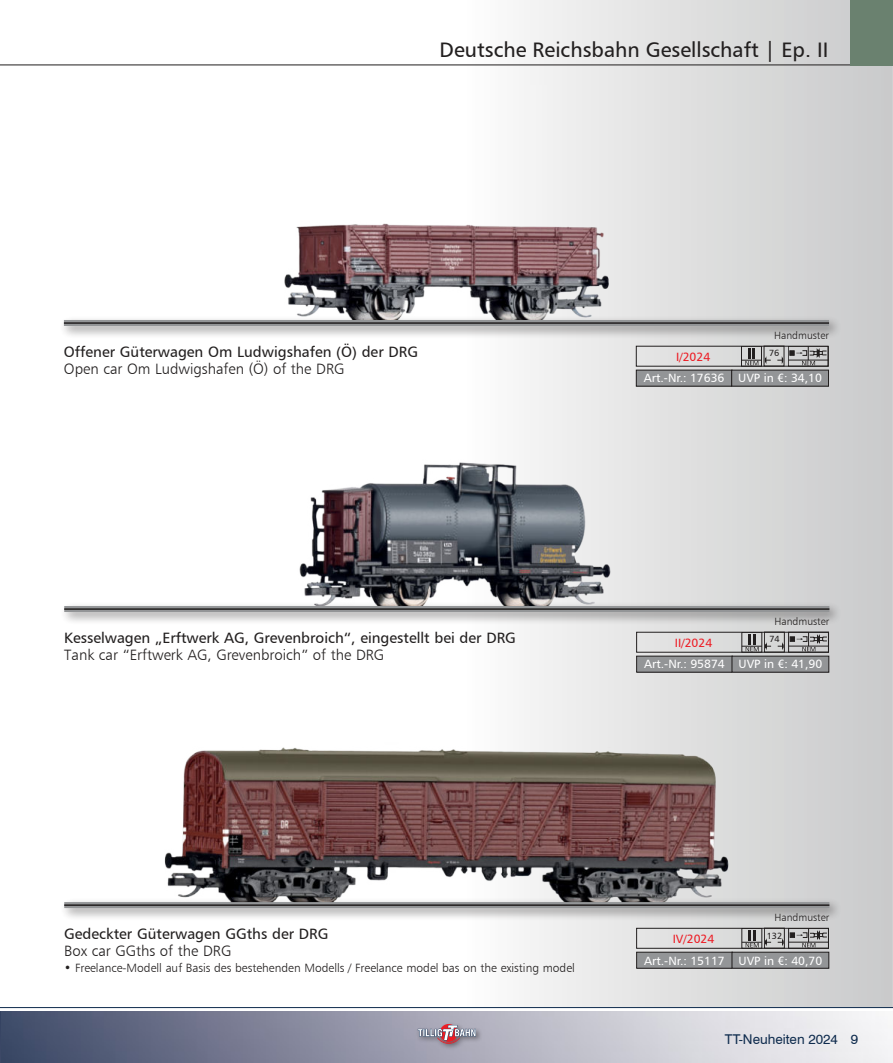
<style>
.page{position:relative;width:893px;height:1063px;background:#fff}
.page>*{position:absolute;margin:0;border:0;box-sizing:border-box;transform-origin:0 0}
.t1{font:21px "Humanist 777 BT Roman B";color:#221f1f}
.t2{font:15px "Humanist 777 BT Roman B";color:#221f1f}
.t3{font:15px "Humanist 777 BT Light B";color:#221f1f}
.t4{font:13.5px "Swiss 721 BT";color:#0f2c4e}
.t5{font:12px "Humanist 777 BT Light B";color:#221f1f}
.t6{font:12px "Humanist 777 BT Roman B";color:#fff}
.t7{font:12px "Humanist 777 BT Roman B";color:#ed1c24}
.t8{font:10.5px "Humanist 777 BT Light B";color:#221f1f}
.t9{font:9px "Humanist 777 BT Roman B";color:#221f1f}
</style>
<div class="page">
<img style="left:0;top:0;width:893px;height:1007px">
<img style="left:0;top:1011px;width:893px;height:52px">
<hr style="left:0;top:1007px;width:893px;height:1px;background:#0f2c4e">
<div style="left:416px;top:1022px;width:67px;height:28px;background:#221f1f;opacity:.5"></div>
<svg style="left:418px;top:1024px;width:58px;height:20px"></svg>
<hr style="left:0;top:64px;width:893px;height:1px;background:#221f1f">
<img style="left:164px;top:717px;width:565px;height:211px">
<img style="left:285px;top:191px;width:324px;height:154px">
<div style="left:851px;top:0;width:42px;height:65px;background:#6a816f"></div>
<img style="left:297px;top:423px;width:315px;height:220px">
<div style="left:636px;top:346px;width:192px;height:20px;border:1px solid #221f1f"></div>
<div style="left:636px;top:370px;width:96px;height:16px;background:#939597"></div>
<div style="left:636px;top:370px;width:96px;height:16px;border:1px solid #221f1f"></div>
<div style="left:732px;top:370px;width:96px;height:16px;background:#939597"></div>
<div style="left:731px;top:370px;width:98px;height:16px;border:1px solid #221f1f"></div>
<div style="left:741px;top:346px;width:21px;height:20px;border:1px solid #221f1f"></div>
<div style="left:764px;top:346px;width:20px;height:20px;border:1px solid #221f1f"></div>
<svg style="left:741px;top:348px;width:30px;height:17px"></svg>
<svg style="left:777px;top:358px;width:6px;height:4px"></svg>
<div style="left:788px;top:346px;width:40px;height:20px;border:1px solid #221f1f"></div>
<svg style="left:790px;top:346px;width:37px;height:19px"></svg>
<hr style="left:788px;top:360px;width:40px;height:1px;background:#221f1f">
<div style="left:59px;top:315px;width:783px;height:25px;background:#221f1f;opacity:.5"></div>
<div style="left:64px;top:320px;width:765px;height:6px;background:#939597"></div>
<hr style="left:64px;top:322px;width:765px;height:2px;background:#221f1f">
<div style="left:636px;top:632px;width:193px;height:20px;border:1px solid #221f1f"></div>
<div style="left:637px;top:656px;width:95px;height:16px;background:#939597"></div>
<div style="left:636px;top:656px;width:97px;height:16px;border:1px solid #221f1f"></div>
<div style="left:732px;top:656px;width:97px;height:16px;background:#939597"></div>
<div style="left:732px;top:656px;width:97px;height:16px;border:1px solid #221f1f"></div>
<div style="left:742px;top:632px;width:20px;height:20px;border:1px solid #221f1f"></div>
<div style="left:764px;top:632px;width:20px;height:20px;border:1px solid #221f1f"></div>
<svg style="left:742px;top:634px;width:29px;height:17px"></svg>
<svg style="left:778px;top:644px;width:6px;height:4px"></svg>
<div style="left:788px;top:632px;width:41px;height:20px;border:1px solid #221f1f"></div>
<svg style="left:790px;top:632px;width:37px;height:19px"></svg>
<hr style="left:789px;top:646px;width:39px;height:1px;background:#221f1f">
<div style="left:60px;top:601px;width:783px;height:25px;background:#221f1f;opacity:.5"></div>
<div style="left:64px;top:606px;width:765px;height:6px;background:#939597"></div>
<hr style="left:64px;top:608px;width:765px;height:2px;background:#221f1f">
<div style="left:636px;top:928px;width:193px;height:20px;border:1px solid #221f1f"></div>
<div style="left:637px;top:952px;width:95px;height:16px;background:#939597"></div>
<div style="left:636px;top:952px;width:97px;height:16px;border:1px solid #221f1f"></div>
<div style="left:732px;top:952px;width:97px;height:16px;background:#939597"></div>
<div style="left:732px;top:952px;width:97px;height:16px;border:1px solid #221f1f"></div>
<div style="left:742px;top:928px;width:20px;height:20px;border:1px solid #221f1f"></div>
<div style="left:764px;top:928px;width:20px;height:20px;border:1px solid #221f1f"></div>
<svg style="left:742px;top:930px;width:29px;height:17px"></svg>
<svg style="left:778px;top:940px;width:6px;height:5px"></svg>
<div style="left:788px;top:928px;width:41px;height:20px;border:1px solid #221f1f"></div>
<svg style="left:790px;top:928px;width:37px;height:19px"></svg>
<hr style="left:789px;top:942px;width:39px;height:1px;background:#221f1f">
<div style="left:60px;top:897px;width:783px;height:25px;background:#221f1f;opacity:.5"></div>
<div style="left:64px;top:902px;width:765px;height:6px;background:#939597"></div>
<hr style="left:64px;top:904px;width:765px;height:2px;background:#221f1f">
<h1 class="t1" style="left:440px;top:37px;width:390px">Deutsche Reichsbahn Gesellschaft | Ep. II</h1>
<p class="t2" style="left:64px;top:343px;width:356px">Offener Güterwagen Om Ludwigshafen (Ö) der DRG</p>
<p class="t3" style="left:64px;top:362px;width:282px">Open car Om Ludwigshafen (Ö) of the DRG</p>
<p class="t2" style="left:64px;top:629px;width:453px">Kesselwagen „Erftwerk AG, Grevenbroich“, eingestellt bei der DRG</p>
<p class="t3" style="left:64px;top:645px;width:322px">Tank car “Erftwerk AG, Grevenbroich” of the DRG</p>
<p class="t8" style="left:774px;top:331px;width:56px">Handmuster</p>
<p class="t7" style="left:676px;top:349px;width:36px">I/2024</p>
<p class="t9" style="left:769px;top:348px;width:12px">76</p>
<p class="t6" style="left:644px;top:371px;width:180px">Art.-Nr.: 17636 UVP in €: 34,10</p>
<p class="t8" style="left:774px;top:617px;width:56px">Handmuster</p>
<p class="t7" style="left:675px;top:635px;width:39px">II/2024</p>
<p class="t9" style="left:769px;top:634px;width:12px">74</p>
<p class="t6" style="left:644px;top:657px;width:180px">Art.-Nr.: 95874 UVP in €: 41,90</p>
<p class="t2" style="left:64px;top:925px;width:266px">Gedeckter Güterwagen GGths der DRG</p>
<p class="t3" style="left:64px;top:945px;width:169px">Box car GGths of the DRG</p>
<p class="t5" style="left:64px;top:961px;width:512px">• Freelance-Modell auf Basis des bestehenden Modells / Freelance model bas on the existing model</p>
<p class="t8" style="left:774px;top:913px;width:56px">Handmuster</p>
<p class="t7" style="left:673px;top:931px;width:43px">IV/2024</p>
<p class="t9" style="left:767px;top:932px;width:17px">132</p>
<p class="t6" style="left:644px;top:953px;width:180px">Art.-Nr.: 15117 UVP in €: 40,70</p>
<p class="t4" style="left:725px;top:1031px;width:135px">TT-Neuheiten 2024 9</p>
</div>
